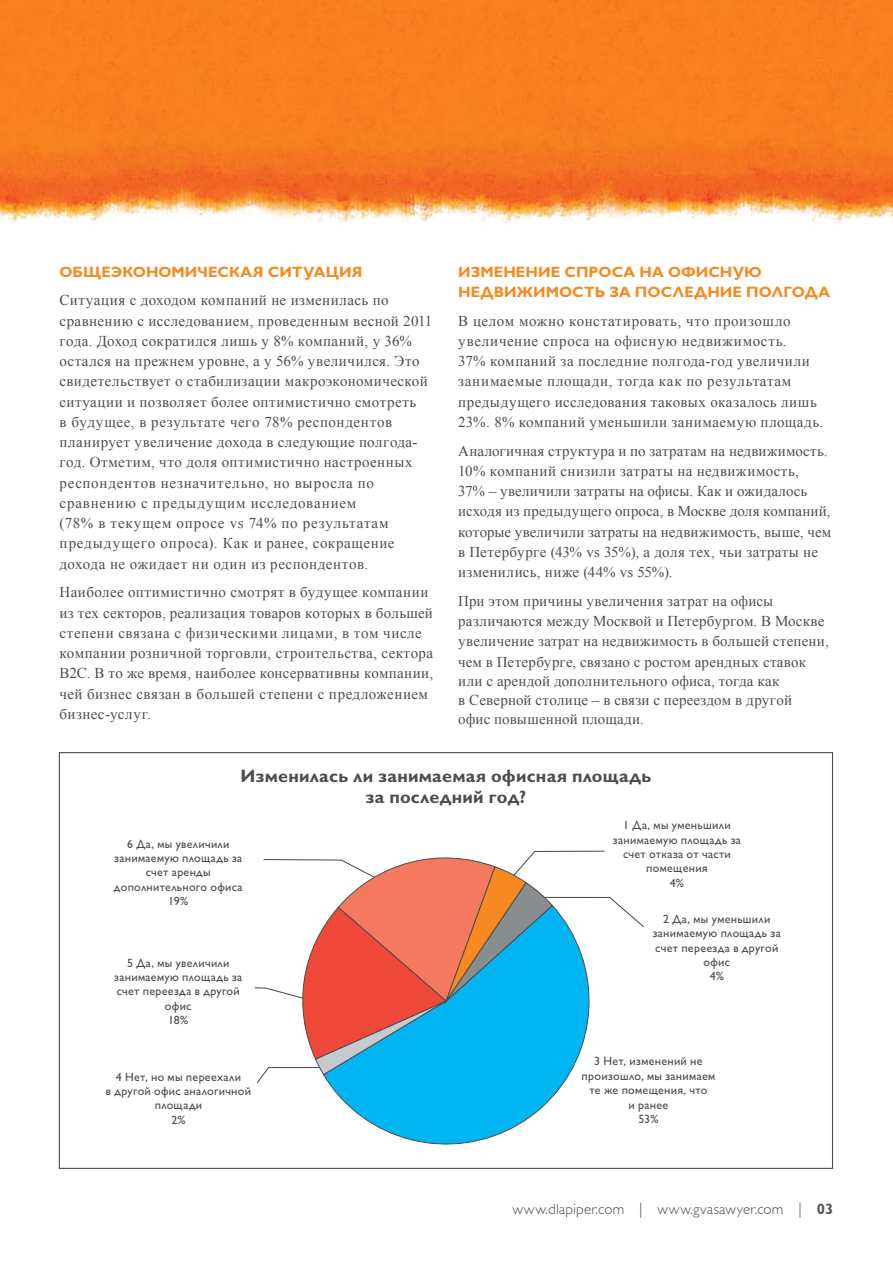
<style>
.page{position:relative;width:893px;height:1263px;background:#fff}
.page>*{position:absolute;margin:0;border:0;box-sizing:border-box;transform-origin:0 0}
.t1{font:700 18px/21.6px "Gill Sans Cyr";color:#4d4d4f;text-align:center}
.t2{font:15px/20.2px "Times New Roman";letter-spacing:.03em;color:#4d4d4f}
.t3{font:15px/19.6px "Times New Roman";letter-spacing:.01em;color:#4d4d4f}
.t4{font:700 15px/20.2px "Gill Sans Cyr";letter-spacing:.005em;color:#f6891f}
.t5{font:300 15px "Gill Sans Std";letter-spacing:.015em;color:#4d4d4f}
.t6{font:12px/14.4px "Gill Sans Cyr";letter-spacing:.025em;color:#4d4d4f;text-align:center}
.s1{font-weight:700;color:#58595b}
</style>
<div class="page">
<img style="left:0;top:0;width:893px;height:223px">
<svg style="left:329px;top:1084px;width:234px;height:61px"></svg>
<svg style="left:254px;top:850px;width:390px;height:234px"></svg>
<p class="t4" style="left:60px;top:261px;width:304px">Общеэкономическая ситуация</p>
<p class="t2" style="left:60px;top:290px;width:374px">Ситуация с доходом компаний не изменилась по сравнению с исследованием, проведенным весной 2011 года. Доход сократился лишь у 8% компаний, у 36% остался на прежнем уровне, а у 56% увеличился. Это свидетельствует о стабилизации макроэкономической ситуации и позволяет более оптимистично смотреть<br>в будущее, в результате чего 78% респондентов планирует увеличение дохода в следующие полгода&shy;год. Отметим, что доля оптимистично настроенных респондентов незначительно, но выросла по сравнению с предыдущим исследованием<br>(78% в текущем опросе vs 74% по результатам предыдущего опроса). Как и ранее, сокращение дохода не ожидает ни один из респондентов.</p>
<p class="t2" style="left:60px;top:582px;width:375px">Наиболее оптимистично смотрят в будущее компании из тех секторов, реализация товаров которых в большей степени связана с физическими лицами, в том числе компании розничной торговли, строительства, сектора В2С. В то же время, наиболее консервативны компании, чей бизнес связан в большей степени с предложением бизнес-услуг.</p>
<p class="t4" style="left:458px;top:261px;width:373px">Изменение спроса на офисную недвижимость за последние полгода</p>
<p class="t2" style="left:458px;top:310px;width:366px">В целом можно констатировать, что произошло увеличение спроса на офисную недвижимость.<br>37% компаний за последние полгода-год увеличили занимаемые площади, тогда как по результатам предыдущего исследования таковых оказалось лишь 23%. 8% компаний уменьшили занимаемую площадь.</p>
<p class="t2" style="left:458px;top:440px;width:375px">Аналогичная структура и по затратам на недвижимость.<br>10% компаний снизили затраты на недвижимость,<br>37% – увеличили затраты на офисы. Как и ожидалось исходя из предыдущего опроса, в Москве доля компаний, которые увеличили затраты на недвижимость, выше, чем в Петербурге (43% vs 35%), а доля тех, чьи затраты не изменились, ниже (44% vs 55%).</p>
<p class="t3" style="left:458px;top:591px;width:372px">При этом причины увеличения затрат на офисы различаются между Москвой и Петербургом. В Москве увеличение затрат на недвижимость в большей степени, чем в Петербурге, связано с ростом арендных ставок или с арендой дополнительного офиса, тогда как<br>в Северной столице – в связи с переездом в другой<br>офис повышенной площади.</p>
<p class="t1" style="left:241px;top:765px;width:412px">Изменилась ли занимаемая офисная площадь за последний год?</p>
<p class="t6" style="left:114px;top:836px;width:130px">6 Да, мы увеличили занимаемую площадь за счет аренды дополнительного офиса<br>19%</p>
<p class="t6" style="left:613px;top:818px;width:130px">1 Да, мы уменьшили занимаемую площадь за счет отказа от части помещения<br>4%</p>
<p class="t6" style="left:653px;top:911px;width:130px">2 Да, мы уменьшили занимаемую площадь за счет переезда в другой офис<br>4%</p>
<p class="t6" style="left:114px;top:955px;width:130px">5 Да, мы увеличили занимаемую площадь за счет переезда в другой офис<br>18%</p>
<p class="t6" style="left:106px;top:1069px;width:147px">4 Нет, но мы переехали<br>в другой офис аналогичной площади<br>2%</p>
<p class="t6" style="left:582px;top:1054px;width:135px">3 Нет, изменений не произошло, мы занимаем те же помещения, что<br>и ранее<br>53%</p>
<p class="t5" style="left:513px;top:1200px;width:322px">www.dlapiper.com | www.gvasawyer.com | <span class="s1">03</span></p>
</div>
